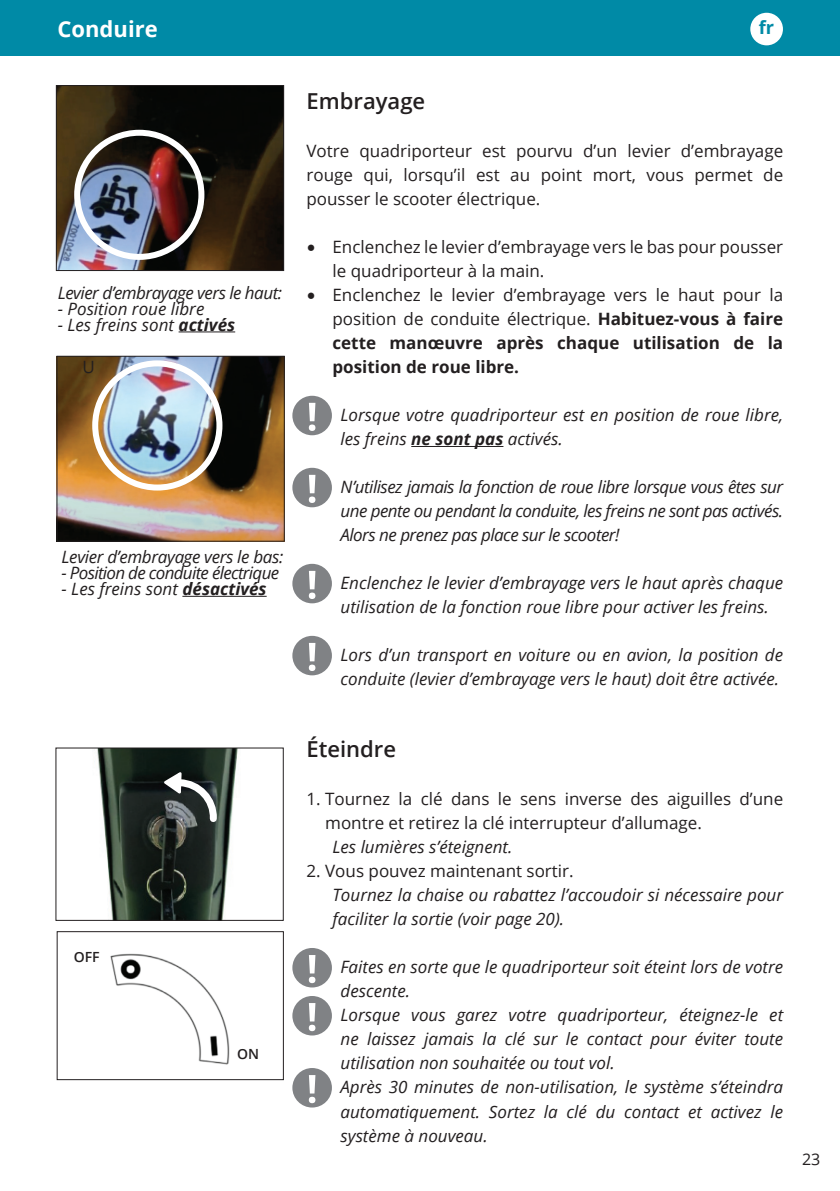
<style>
.page{position:relative;width:840px;height:1191px;background:#fff}
.page>*{position:absolute;margin:0;border:0;box-sizing:border-box;transform-origin:0 0}
.t1{font:600 22px "Open Sans";color:#231f20}
.t2{font:700 22px "Open Sans";color:#fff}
.t3{font:700 18.2px "Open Sans";color:#008aa6}
.t4{font:italic 17px/24px "Open Sans";color:#231f20}
.t5{font:17px/24px "Open Sans";color:#231f20}
.t6{font:700 17px/24px "Open Sans";color:#231f20;text-align:justify}
.t7{font:italic 17px "Open Sans";letter-spacing:-.04em;color:#231f20}
.t8{font:italic 17px "Open Sans";letter-spacing:-.03em;color:#231f20}
.t9{font:italic 17px "Open Sans";letter-spacing:-.02em;color:#231f20}
.t10{font:16px "Open Sans";color:#231f20}
.t11{font:600 14px "Open Sans";color:#231f20}
.s1{font-weight:700}
.s2{font-family:"Minion Pro";font-size:24px}
.s3{font-family:"Minion Pro";font-weight:400;font-size:24px}
.s4{font-weight:400}
</style>
<div class="page">
<div style="left:0;top:0;width:839px;height:55px;background:#008aa6"></div>
<hr style="left:411px;top:446px;width:92px;height:1px;background:#231f20">
<img style="left:58px;top:87px;width:224px;height:182px">
<div style="left:56px;top:85px;width:228px;height:186px;border:1px solid #231f20"></div>
<div style="left:74px;top:130px;width:130px;height:130px;border:6px solid #fff;border-radius:50%"></div>
<hr style="left:178px;top:331px;width:57px;height:1px;background:#231f20">
<hr style="left:182px;top:596px;width:84px;height:1px;background:#231f20">
<img style="left:58px;top:358px;width:224px;height:182px">
<div style="left:56px;top:356px;width:228px;height:186px;border:1px solid #231f20"></div>
<div style="left:92px;top:360px;width:130px;height:130px;border:6px solid #fff;border-radius:50%"></div>
<svg style="left:292px;top:396px;width:40px;height:39px"></svg>
<svg style="left:292px;top:468px;width:40px;height:39px"></svg>
<svg style="left:292px;top:564px;width:40px;height:39px"></svg>
<svg style="left:292px;top:636px;width:40px;height:39px"></svg>
<img style="left:97px;top:749px;width:141px;height:170px">
<div style="left:55px;top:747px;width:228px;height:174px;border:1px solid #231f20"></div>
<svg style="left:161px;top:768px;width:59px;height:58px"></svg>
<img style="left:110px;top:953px;width:120px;height:112px">
<div style="left:57px;top:931px;width:226px;height:149px;border:1px solid #231f20"></div>
<svg style="left:292px;top:948px;width:40px;height:39px"></svg>
<svg style="left:292px;top:996px;width:40px;height:39px"></svg>
<svg style="left:292px;top:1068px;width:40px;height:39px"></svg>
<div style="left:749px;top:13px;width:33px;height:32px;background:#fff;border-radius:50%"></div>
<p class="t2" style="left:57px;top:14px;width:102px">Conduire</p>
<p class="t3" style="left:758px;top:15px;width:17px">fr</p>
<p class="t8" style="left:58px;top:281px;width:225px">Levier d’embrayage vers le haut:</p>
<p class="t4" style="left:58px;top:296px;width:148px">- Position roue libre</p>
<p class="t4" style="left:58px;top:312px;width:179px">- Les freins sont <span class="s1">activés</span></p>
<p class="t5" style="left:82px;top:354px;width:14px">U</p>
<p class="t9" style="left:62px;top:545px;width:223px">Levier d’embrayage vers le bas:</p>
<p class="t7" style="left:62px;top:561px;width:219px">- Position de conduite électrique</p>
<p class="t4" style="left:62px;top:576px;width:206px">- Les freins sont <span class="s1">désactivés</span></p>
<p class="t11" style="left:74px;top:947px;width:27px">OFF</p>
<p class="t11" style="left:237px;top:1044px;width:23px">ON</p>
<p class="t1" style="left:306px;top:86px;width:120px">Embrayage</p>
<p class="t5" style="left:306px;top:138px;width:478px;text-align:justify">Votre quadriporteur est pourvu d’un levier d’embrayage rouge qui, lorsqu’il est au point mort, vous permet de pousser le scooter électrique.</p>
<p class="t5" style="left:332px;top:234px;width:452px;text-indent:-26px"><span class="s2">•</span> Enclenchez le levier d’embrayage vers le bas pour pousser le quadriporteur à la main.</p>
<p class="t6" style="left:332px;top:282px;width:452px;text-indent:-26px"><span class="s3">•</span> <span class="s4">Enclenchez le levier d’embrayage vers le haut pour la position de conduite électrique.</span> Habituez-vous à faire cette manœuvre après chaque utilisation de la position de roue libre.</p>
<p class="t4" style="left:340px;top:402px;width:444px">Lorsque votre quadriporteur est en position de roue libre, les freins <span class="s1">ne sont pas</span> activés.</p>
<p class="t4" style="left:340px;top:474px;width:444px;text-align:justify">N’utilisez jamais la fonction de roue libre lorsque vous êtes sur une pente ou pendant la conduite, les freins ne sont pas activés.<br>Alors ne prenez pas place sur le scooter!</p>
<p class="t4" style="left:340px;top:570px;width:444px">Enclenchez le levier d’embrayage vers le haut après chaque utilisation de la fonction roue libre pour activer les freins.</p>
<p class="t4" style="left:340px;top:642px;width:444px">Lors d’un transport en voiture ou en avion, la position de conduite (levier d’embrayage vers le haut) doit être activée.</p>
<p class="t1" style="left:306px;top:734px;width:91px">Éteindre</p>
<p class="t5" style="left:325px;top:786px;width:459px;text-indent:-19px">1. Tournez la clé dans le sens inverse des aiguilles d’une montre et retirez la clé interrupteur d’allumage.</p>
<p class="t4" style="left:332px;top:834px;width:181px">Les lumières s’éteignent.</p>
<p class="t5" style="left:306px;top:858px;width:268px">2. Vous pouvez maintenant sortir.</p>
<p class="t4" style="left:332px;top:882px;width:452px">Tournez la chaise ou rabattez l’accoudoir si nécessaire pour faciliter la sortie (voir page 20).</p>
<p class="t4" style="left:340px;top:954px;width:444px">Faites en sorte que le quadriporteur soit éteint lors de votre descente.<br>Lorsque vous garez votre quadriporteur, éteignez-le et ne laissez jamais la clé sur le contact pour éviter toute utilisation non souhaitée ou tout vol.<br>Après 30 minutes de non-utilisation, le système s’éteindra automatiquement. Sortez la clé du contact et activez le système à nouveau.</p>
<p class="t10" style="left:801px;top:1148px;width:20px">23</p>
</div>
